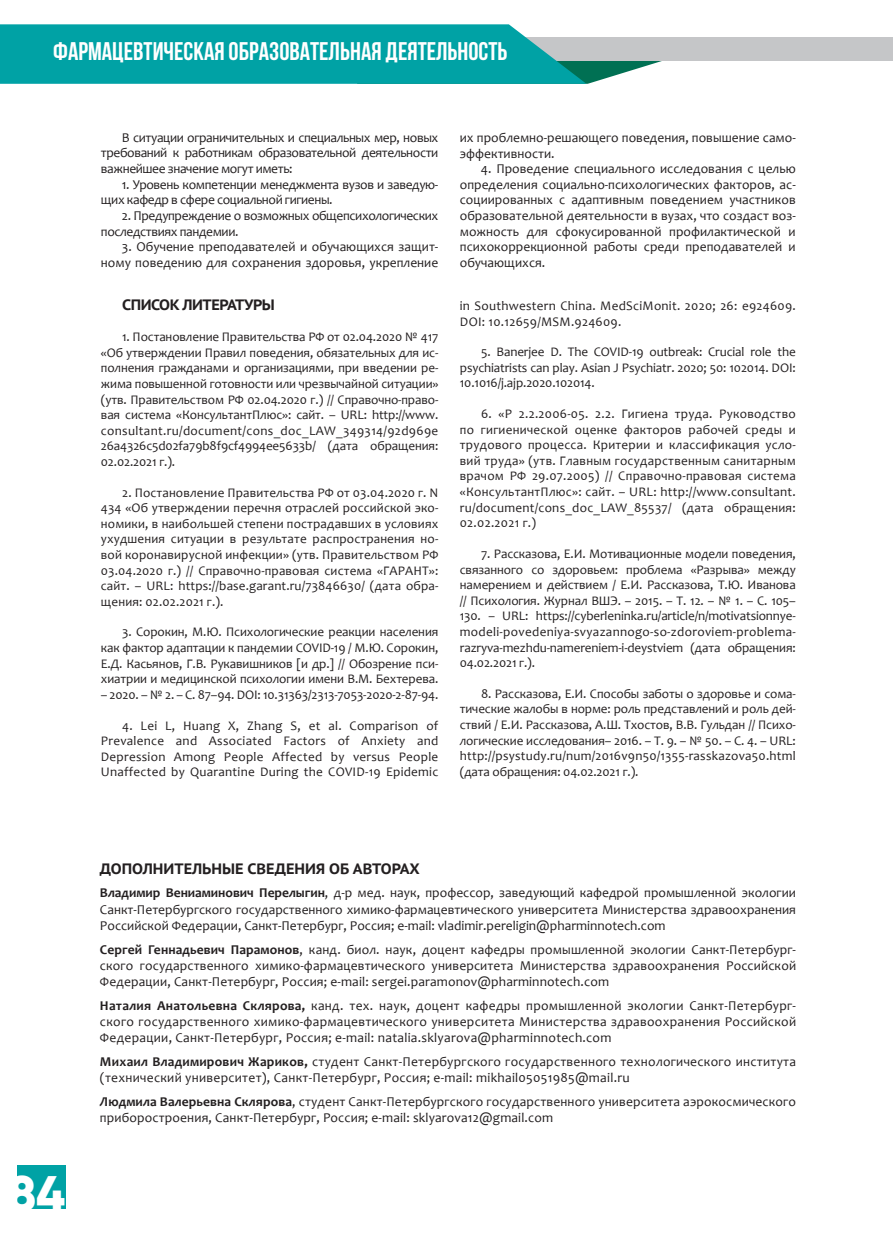
<style>
.page{position:relative;width:893px;height:1234px;background:#fff}
.page>*{position:absolute;margin:0;border:0;box-sizing:border-box;transform-origin:0 0}
.t1{font:800 49.8px "Gilroy";color:#fff}
.t2{font:700 25.5px "Bebas Neue";color:#fff}
.подпись{font:700 15px "PT Sans Caption";color:#231f20}
.подзаголовок{font:700 15px "PT Sans Caption";letter-spacing:-.03em;color:#231f20}
.подпись-2{font:13.5px/16.2px "Candara";letter-spacing:.01em;color:#231f20;text-align:justify}
.текст_порядковый_спи{font:13.5px/15.6px "Candara";letter-spacing:-.005em;color:#231f20;text-align:justify}
.текст_порядковый_спи-2{font:13.5px/15.6px "Candara";letter-spacing:-.03em;color:#231f20}
.Текст{font:13.2px/15.6px "Candara";letter-spacing:-.01em;color:#231f20;text-align:justify}
.Текст-2{font:13.2px/15.6px "Candara";letter-spacing:.02em;color:#231f20}
.s1{font-weight:700}
</style>
<div class="page">
<div style="left:17px;top:1164px;width:49px;height:44px;background:#00a2a5"></div>
<div style="left:0;top:37px;width:893px;height:24px;background:#c5c6c8"></div>
<svg style="left:0;top:24px;width:662px;height:60px;background:#21aaab"></svg>
<h2 class="t2" style="left:53px;top:37px;width:456px">ФАРМАЦЕВТИЧЕСКАЯ ОБРАЗОВАТЕЛЬНАЯ ДЕЯТЕЛЬНОСТЬ</h2>
<p class="текст_порядковый_спи" style="left:101px;top:129px;width:339px;text-indent:21px">В ситуации ограничительных и специальных мер, новых требований к работникам образовательной деятельности важнейшее значение могут иметь:</p>
<p class="текст_порядковый_спи-2" style="left:101px;top:176px;width:339px;text-indent:21px">1. Уровень компетенции менеджмента вузов и заведую&shy;щих кафедр в сфере социальной гигиены.</p>
<p class="текст_порядковый_спи-2" style="left:101px;top:207px;width:339px;text-indent:21px">2. Предупреждение о возможных общепсихологических последствиях пандемии.</p>
<p class="текст_порядковый_спи" style="left:101px;top:239px;width:339px;text-align:right">3. Обучение преподавателей и обучающихся защит&shy;ному поведению для сохранения здоровья, укрепление</p>
<p class="подзаголовок" style="left:122px;top:295px;width:154px">СПИСОК ЛИТЕРАТУРЫ</p>
<p class="Текст" style="left:101px;top:329px;width:339px;text-indent:21px">1. Постановление Правительства РФ от 02.04.2020 № 417 «Об утверждении Правил поведения, обязательных для ис&shy;полнения гражданами и организациями, при введении ре&shy;жима повышенной готовности или чрезвычайной ситуации» (утв. Правительством РФ 02.04.2020 г.) // Справочно-право&shy;вая система «КонсультантПлюс»: сайт. – URL: http://www. consultant.ru/document/cons_doc_LAW_349314/92d969e 26a4326c5d02fa79b8f9cf4994ee5633b/ (дата обращения:<br>02.02.2021 г.).</p>
<p class="Текст" style="left:101px;top:484px;width:339px;text-indent:21px">2. Постановление Правительства РФ от 03.04.2020 г. N 434 «Об утверждении перечня отраслей российской эко&shy;номики, в наибольшей степени пострадавших в условиях ухудшения ситуации в результате распространения но&shy;вой коронавирусной инфекции» (утв. Правительством РФ 03.04.2020 г.) // Справочно-правовая система «ГАРАНТ»: сайт. – URL: https://base.garant.ru/73846630/ (дата обра&shy;щения: 02.02.2021 г.).</p>
<p class="Текст" style="left:101px;top:624px;width:339px;text-indent:21px">3. Сорокин, М.Ю. Психологические реакции населения как фактор адаптации к пандемии COVID-19 / М.Ю. Сорокин, Е.Д. Касьянов, Г.В. Рукавишников [и др.] // Обозрение пси&shy;хиатрии и медицинской психологии имени В.М. Бехтерева.</p>
<p class="Текст" style="left:101px;top:686px;width:339px">– 2020. – № 2. – С. 87–94. DOI: 10.31363/2313-7053-2020-2-87-94.</p>
<p class="Текст" style="left:101px;top:717px;width:339px;text-indent:21px">4. Lei L, Huang X, Zhang S, et al. Comparison of Prevalence and Associated Factors of Anxiety and Depression Among People Affected by versus People Unaffected by Quarantine During the COVID-19 Epidemic</p>
<p class="текст_порядковый_спи" style="left:460px;top:130px;width:337px">их проблемно-решающего поведения, повышение само&shy;эффективности.</p>
<p class="текст_порядковый_спи" style="left:460px;top:161px;width:337px;text-indent:21px">4. Проведение специального исследования с целью определения социально-психологических факторов, ас&shy;социированных с адаптивным поведением участников образовательной деятельности в вузах, что создаст воз&shy;можность для сфокусированной профилактической и психокоррекционной работы среди преподавателей и обучающихся.</p>
<p class="Текст-2" style="left:460px;top:297px;width:337px">in Southwestern China. MedSciMonit. 2020; 26: e924609.<br>DOI: 10.12659/MSM.924609.</p>
<p class="Текст" style="left:460px;top:344px;width:337px;text-indent:21px">5. Banerjee D. The COVID-19 outbreak: Crucial role the psychiatrists can play. Asian J Psychiatr. 2020; 50: 102014. DOI:<br>10.1016/j.ajp.2020.102014.</p>
<p class="Текст" style="left:460px;top:405px;width:337px;text-indent:21px">6. «Р 2.2.2006-05. 2.2. Гигиена труда. Руководство по гигиенической оценке факторов рабочей среды и трудового процесса. Критерии и классификация усло&shy;вий труда» (утв. Главным государственным санитарным врачом РФ 29.07.2005) // Справочно-правовая система «КонсультантПлюс»: сайт. – URL: http://www.consultant. ru/document/cons_doc_LAW_85537/ (дата обращения:<br>02.02.2021 г.)</p>
<p class="Текст" style="left:460px;top:545px;width:337px;text-indent:21px">7. Рассказова, Е.И. Мотивационные модели поведения, связанного со здоровьем: проблема «Разрыва» между намерением и действием / Е.И. Рассказова, Т.Ю. Иванова // Психология. Журнал ВШЭ. – 2015. – Т. 12. – № 1. – С. 105– 130. – URL: https://cyberleninka.ru/article/n/motivatsionnye&shy;modeli-povedeniya-svyazannogo-so-zdoroviem-problema&shy;razryva-mezhdu-namereniem-i-deystviem (дата обращения:<br>04.02.2021 г.).</p>
<p class="Текст" style="left:460px;top:685px;width:337px;text-indent:21px">8. Рассказова, Е.И. Способы заботы о здоровье и сома&shy;тические жалобы в норме: роль представлений и роль дей&shy;ствий / Е.И. Рассказова, А.Ш. Тхостов, В.В. Гульдан // Психо&shy;логические исследования– 2016. – Т. 9. – № 50. – С. 4. – URL: http://psystudy.ru/num/2016v9n50/1355-rasskazova50.html (дата обращения: 04.02.2021 г.).</p>
<h1 class="t1" style="left:8px;top:1161px;width:58px">84</h1>
<p class="подпись" style="left:100px;top:858px;width:321px">ДОПОЛНИТЕЛЬНЫЕ СВЕДЕНИЯ ОБ АВТОРАХ</p>
<p class="подпись-2" style="left:100px;top:884px;width:697px"><span class="s1">Владимир Вениаминович Перелыгин</span>, д-р мед. наук, профессор, заведующий кафедрой промышленной экологии Санкт-Петербургского государственного химико-фармацевтического университета Министерства здравоохранения Российской Федерации, Санкт-Петербург, Россия; e-mail: vladimir.pereligin@pharminnotech.com</p>
<p class="подпись-2" style="left:100px;top:940px;width:698px"><span class="s1">Сергей Геннадьевич Парамонов</span>, канд. биол. наук, доцент кафедры промышленной экологии Санкт-Петербург&shy;ского государственного химико-фармацевтического университета Министерства здравоохранения Российской Федерации, Санкт-Петербург, Россия; e-mail: sergei.paramonov@pharminnotech.com</p>
<p class="подпись-2" style="left:100px;top:996px;width:698px"><span class="s1">Наталия Анатольевна Склярова,</span> канд. тех. наук, доцент кафедры промышленной экологии Санкт-Петербург&shy;ского государственного химико-фармацевтического университета Министерства здравоохранения Российской Федерации, Санкт-Петербург, Россия; e-mail: natalia.sklyarova@pharminnotech.com</p>
<p class="подпись-2" style="left:100px;top:1052px;width:698px"><span class="s1">Михаил Владимирович Жариков,</span> студент Санкт-Петербургского государственного технологического института (технический университет), Санкт-Петербург, Россия; e-mail: mikhail05051985@mail.ru</p>
<p class="подпись-2" style="left:100px;top:1092px;width:698px"><span class="s1">Людмила Валерьевна Склярова</span>, студент Санкт-Петербургского государственного университета аэрокосмического приборостроения, Санкт-Петербург, Россия; e-mail: sklyarova12@gmail.com</p>
</div>
